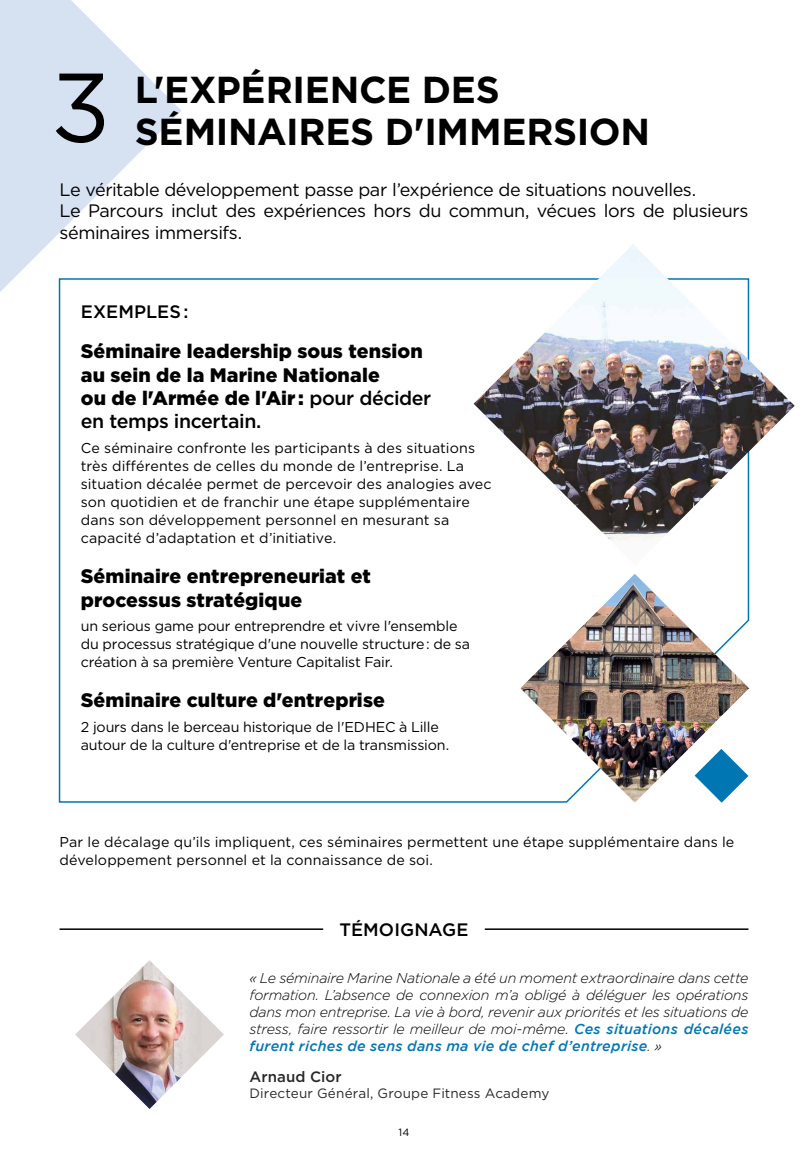
<style>
.page{position:relative;width:808px;height:1170px;background:#fff}
.page>*{position:absolute;margin:0;border:0;box-sizing:border-box;transform-origin:0 0}
.t1{font:97.5px "Gotham";color:#000}
.t2{font:700 37.5px/42px "Gotham";letter-spacing:-.01em;color:#000}
.t3{font:900 19.5px/23.4px "Gotham";letter-spacing:.01em;color:#000}
.t4{font:18px/21.6px "Gotham";letter-spacing:-.025em;color:#000}
.t5{font:500 18px "Gotham";letter-spacing:.005em;color:#000}
.t6{font:500 15px "Gotham";letter-spacing:.01em;color:#282827}
.t7{font:14.25px/18px "Gotham";color:#000}
.t8{font:italic 300 14.25px/17.1px "Gotham";letter-spacing:-.02em;color:#000;text-align:justify}
.t9{font:13.5px "Gotham";letter-spacing:.015em;color:#282827}
.t10{font:10.5px "Gotham";color:#000}
.s1{font-weight:500}
.s2{font-weight:500;color:#0077b3}
</style>
<div class="page">
<svg style="left:58px;top:278px;width:692px;height:525px"></svg>
<svg style="left:0;top:0;width:181px;height:292px;fill:#d6e1f1"></svg>
<img style="left:75px;top:960px;width:149px;height:148px">
<img style="left:520px;top:573px;width:229px;height:229px">
<hr style="left:485px;top:928px;width:263px;height:1px;background:#000">
<hr style="left:60px;top:928px;width:263px;height:1px;background:#000">
<img style="left:474px;top:245px;width:321px;height:320px">
<svg style="left:695px;top:748px;width:53px;height:54px"></svg>
<h1 class="t1" style="left:51px;top:45px;width:61px">3</h1>
<h2 class="t2" style="left:135px;top:68px;width:517px">L'EXPÉRIENCE DES<br>SÉMINAIRES D'IMMERSION</h2>
<p class="t4" style="left:60px;top:178px;width:690px">Le véritable développement passe par l’expérience de situations nouvelles.<br>Le Parcours inclut des expériences hors du commun, vécues lors de plusieurs séminaires immersifs.</p>
<p class="t5" style="left:81px;top:299px;width:109px">EXEMPLES :</p>
<h3 class="t3" style="left:81px;top:339px;width:352px">Séminaire leadership sous tension au sein de la Marine Nationale<br>ou de l'Armée de l'Air : <span class="s1">pour décider en temps incertain.</span></h3>
<p class="t7" style="left:81px;top:438px;width:412px">Ce séminaire confronte les participants à des situations très différentes de celles du monde de l’entreprise. La situation décalée permet de percevoir des analogies avec son quotidien et de franchir une étape supplémentaire dans son développement personnel en mesurant sa capacité d’adaptation et d’initiative.</p>
<h3 class="t3" style="left:81px;top:564px;width:292px">Séminaire entrepreneuriat et processus stratégique</h3>
<p class="t7" style="left:81px;top:616px;width:391px">un serious game pour entreprendre et vivre l'ensemble du processus stratégique d'une nouvelle structure : de sa création à sa première Venture Capitalist Fair.</p>
<h3 class="t3" style="left:81px;top:688px;width:306px">Séminaire culture d'entreprise</h3>
<p class="t7" style="left:81px;top:717px;width:370px">2 jours dans le berceau historique de l'EDHEC à Lille autour de la culture d'entreprise et de la transmission.</p>
<p class="t7" style="left:60px;top:833px;width:676px">Par le décalage qu’ils impliquent, ces séminaires permettent une étape supplémentaire dans le développement personnel et la connaissance de soi.</p>
<p class="t5" style="left:339px;top:917px;width:131px">TÉMOIGNAGE</p>
<p class="t8" style="left:249px;top:968px;width:500px">« Le séminaire Marine Nationale a été un moment extraordinaire dans cette formation. L’absence de connexion m’a obligé à déléguer les opérations dans mon entreprise. La vie à bord, revenir aux priorités et les situations de stress, faire ressortir le meilleur de moi-même. <span class="s2">Ces situations décalées furent riches de sens dans ma vie de chef d’entreprise</span>. »</p>
<p class="t6" style="left:249px;top:1066px;width:94px">Arnaud Cior</p>
<p class="t9" style="left:249px;top:1084px;width:301px">Directeur Général, Groupe Fitness Academy</p>
<p class="t10" style="left:398px;top:1125px;width:13px">14</p>
</div>
